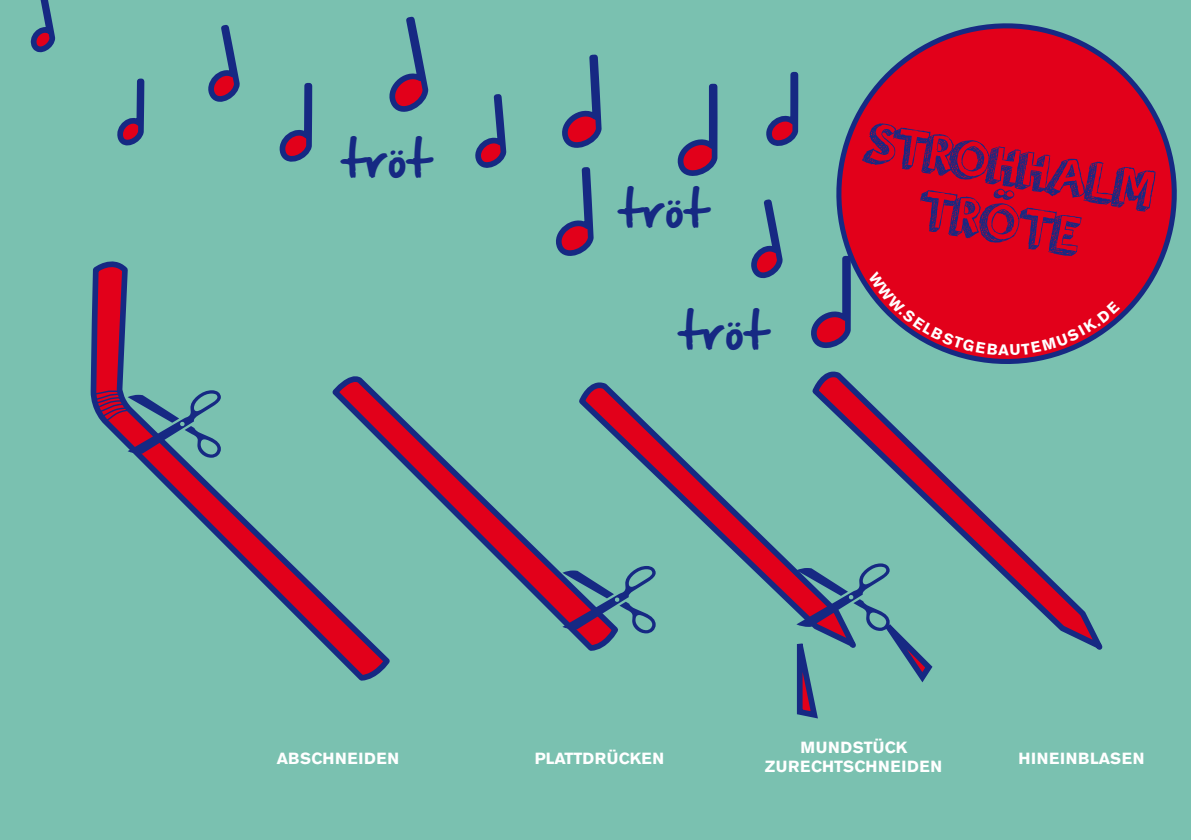
<style>
.page{position:relative;width:1191px;height:840px;background:#fff}
.page>*{position:absolute;margin:0;border:0;box-sizing:border-box;transform-origin:0 0}
.t1{font:56.8px/56.8px "orangejuice";color:#162983;text-align:center}
.t2{font:44.2px "Hand Of Sean";letter-spacing:.025em;color:#162983}
.t3{font:700 16px/19.2px "Akzidenz Grotesk BE";letter-spacing:.04em;color:#fff;text-align:center}
.t4{font:700 16px "Akzidenz Grotesk BE";color:#fff}
</style>
<div class="page">
<div style="left:0;top:0;width:1191px;height:839px;background:#7ac1b0"></div>
<svg style="left:90px;top:261px;width:300px;height:420px"></svg>
<svg style="left:330px;top:372px;width:246px;height:281px"></svg>
<svg style="left:576px;top:382px;width:217px;height:269px"></svg>
<svg style="left:812px;top:377px;width:291px;height:273px"></svg>
<svg style="left:92px;top:389px;width:129px;height:68px"></svg>
<svg style="left:562px;top:565px;width:93px;height:68px"></svg>
<svg style="left:793px;top:563px;width:143px;height:156px"></svg>
<svg style="left:562px;top:54px;width:40px;height:94px"></svg>
<svg style="left:556px;top:167px;width:38px;height:89px"></svg>
<svg style="left:751px;top:199px;width:32px;height:80px"></svg>
<svg style="left:389px;top:16px;width:40px;height:96px"></svg>
<svg style="left:30px;top:0;width:26px;height:53px"></svg>
<svg style="left:208px;top:25px;width:32px;height:77px"></svg>
<svg style="left:117px;top:78px;width:28px;height:68px"></svg>
<svg style="left:279px;top:82px;width:34px;height:80px"></svg>
<svg style="left:475px;top:94px;width:32px;height:74px"></svg>
<svg style="left:677px;top:83px;width:41px;height:93px"></svg>
<svg style="left:811px;top:319px;width:6px;height:27px"></svg>
<svg style="left:766px;top:71px;width:33px;height:75px"></svg>
<svg style="left:817px;top:23px;width:360px;height:354px"></svg>
<svg style="left:868px;top:271px;width:252px;height:84px;background:#ca1c33"></svg>
<h2 class="t2" style="left:342px;top:119px;width:91px">tröt</h2>
<h2 class="t2" style="left:619px;top:168px;width:91px">tröt</h2>
<h2 class="t2" style="left:679px;top:291px;width:91px">tröt</h2>
<h1 class="t1" style="left:870px;top:113px;width:292px;rotate:10deg">STROHHALM<br>TRÖTE</h1>
<p class="t3" style="left:277px;top:748px;width:124px">ABSCHNEIDEN</p>
<p class="t4" style="left:534px;top:748px;width:131px">PLATTDRÜCKEN</p>
<p class="t3" style="left:765px;top:737px;width:178px">MUNDSTÜCK<br>ZURECHTSCHNEIDEN</p>
<p class="t3" style="left:1018px;top:748px;width:128px">HINEINBLASEN</p>
</div>
